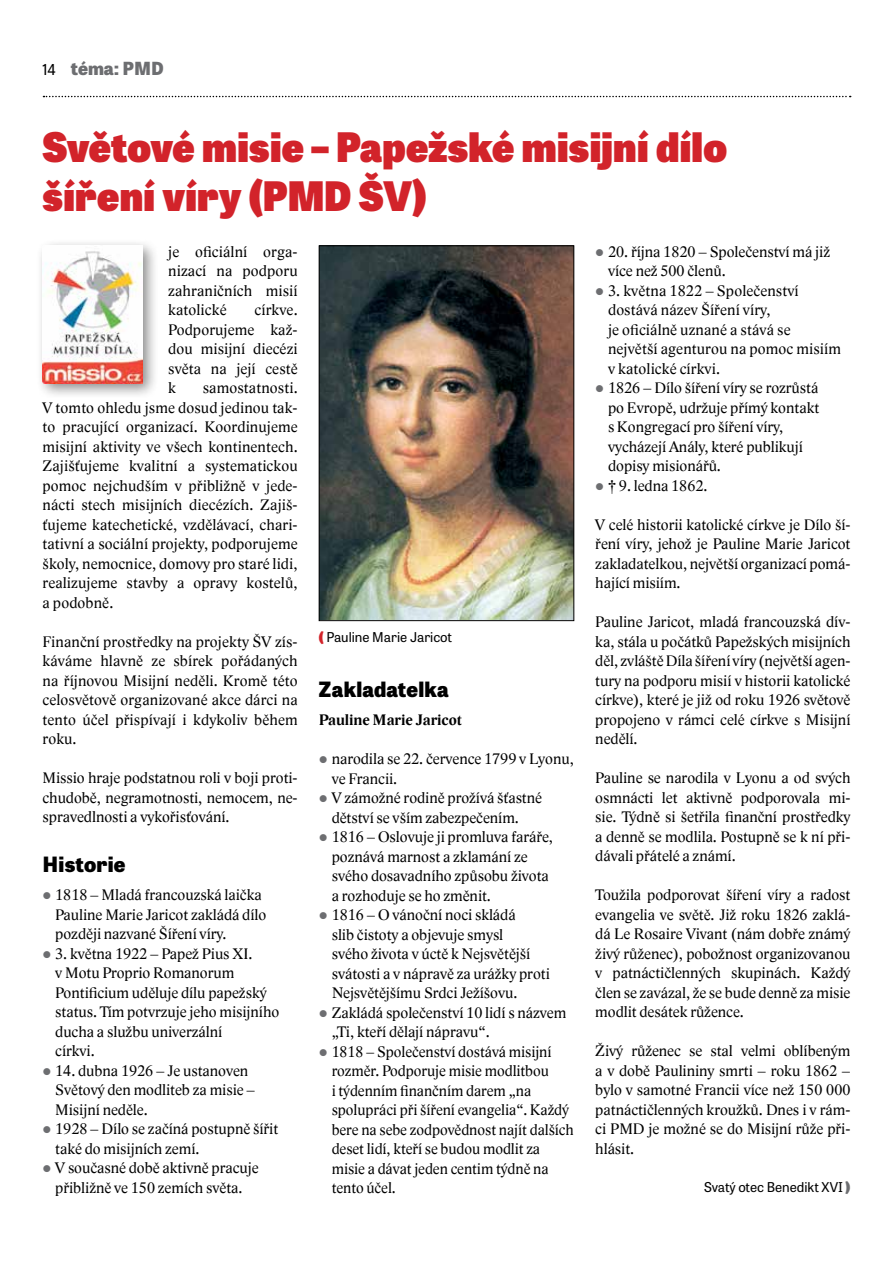
<style>
.page{position:relative;width:893px;height:1263px;background:#fff}
.page>*{position:absolute;margin:0;border:0;box-sizing:border-box;transform-origin:0 0}
.t1{font:800 40.5px/48.6px "Tablet Gothic";letter-spacing:.01em;color:#d2232a}
.t2{font:800 21px "Tablet Gothic";letter-spacing:.01em;color:#000}
.t3{font:800 18px "Tablet Gothic";color:#6d6e71}
.t4{font:15.75px/19.5px "Lido STFCE";color:#000}
.t5{font:700 15.75px "Lido STFCE";color:#000}
.t6{font:13.5px "Tablet Gothic";color:#000}
.s1{font-weight:400;font-size:15px;color:#000}
.s2{color:#6d6e71}
.s3{font-weight:800;color:#d2232a}
.s4{font-weight:800;color:#6d6e71}
</style>
<div class="page">
<svg style="left:43px;top:96px;width:808px;height:1px"></svg>
<img style="left:321px;top:248px;width:251px;height:371px">
<div style="left:319px;top:246px;width:255px;height:375px;border:1px solid #000"></div>
<div style="left:36px;top:238px;width:122px;height:161px;background:#000;opacity:.45"></div>
<img style="left:43px;top:246px;width:99px;height:137px">
<p class="t3" style="left:43px;top:55px;width:123px"><span class="s1">14</span> téma: PMD</p>
<h1 class="t1" style="left:43px;top:121px;width:686px">Světové misie – Papežské misijní dílo šíření víry (PMD ŠV)</h1>
<p class="t4" style="left:168px;top:242px;width:131px;text-align:justify">je oficiální orga&shy;nizací na podporu zahraničních misií katolické</p>
<p class="t4" style="left:168px;top:300px;width:131px;text-align:justify;text-indent:86px">církve.<br>Podporujeme kaž&shy;dou misijní diecézi světa na její cestě k</p>
<p class="t4" style="left:43px;top:378px;width:257px;text-align:justify;text-indent:160px">samostatnosti.<br>V tomto ohledu jsme dosud jedinou tak&shy;to pracující organizací. Koordinujeme misijní aktivity ve všech kontinentech.<br>Zajišťujeme kvalitní a systematickou pomoc nejchudším v přibližně v jede&shy;nácti stech misijních diecézích. Zajiš&shy;ťujeme katechetické, vzdělávací, chari&shy;tativní a sociální projekty, podporujeme školy, nemocnice, domovy pro staré lidi, realizujeme stavby a opravy kostelů, a podobně.</p>
<p class="t4" style="left:43px;top:632px;width:257px;text-align:justify">Finanční prostředky na projekty ŠV zís&shy;káváme hlavně ze sbírek pořádaných na říjnovou Misijní neděli. Kromě této celosvětově organizované akce dárci na tento účel přispívají i kdykoliv během roku.</p>
<p class="t4" style="left:43px;top:768px;width:257px;text-align:justify">Missio hraje podstatnou roli v boji proti&shy;chudobě, negramotnosti, nemocem, ne&shy;spravedlnosti a vykořisťování.</p>
<h2 class="t2" style="left:43px;top:849px;width:84px">Historie</h2>
<p class="t4" style="left:55px;top:885px;width:212px;text-indent:-13px"><span class="s2">●</span> 1818 – Mladá francouzská laička<br>Pauline Marie Jaricot zakládá dílo později nazvané Šíření víry.</p>
<p class="t4" style="left:55px;top:944px;width:225px;text-indent:-13px"><span class="s2">●</span> 3. května 1922 – Papež Pius XI.<br>v Motu Proprio Romanorum<br>Pontificium uděluje dílu papežský status. Tím potvrzuje jeho misijního ducha a službu univerzální<br>církvi.</p>
<p class="t4" style="left:55px;top:1061px;width:201px;text-indent:-13px"><span class="s2">●</span> 14. dubna 1926 – Je ustanoven<br>Světový den modliteb za misie –<br>Misijní neděle.</p>
<p class="t4" style="left:55px;top:1119px;width:224px;text-indent:-13px"><span class="s2">●</span> 1928 – Dílo se začíná postupně šířit také do misijních zemí.</p>
<p class="t4" style="left:43px;top:1158px;width:218px;text-align:center"><span class="s2">●</span> V současné době aktivně pracuje přibližně ve 150 zemích světa.</p>
<p class="t6" style="left:319px;top:628px;width:135px"><span class="s3">(</span> Pauline Marie Jaricot</p>
<h2 class="t2" style="left:319px;top:674px;width:131px">Zakladatelka</h2>
<p class="t5" style="left:319px;top:711px;width:145px">Pauline Marie Jaricot</p>
<p class="t4" style="left:332px;top:749px;width:244px;text-indent:-13px"><span class="s2">●</span> narodila se 22. července 1799 v Lyonu, ve Francii.</p>
<p class="t4" style="left:332px;top:788px;width:212px;text-indent:-13px"><span class="s2">●</span> V zámožné rodině prožívá šťastné dětství se vším zabezpečením.</p>
<p class="t4" style="left:332px;top:827px;width:223px;text-indent:-13px"><span class="s2">●</span> 1816 – Oslovuje ji promluva faráře, poznává marnost a zklamání ze svého dosavadního způsobu života a rozhoduje se ho změnit.</p>
<p class="t4" style="left:332px;top:905px;width:220px;text-indent:-13px"><span class="s2">●</span> 1816 – O vánoční noci skládá<br>slib čistoty a objevuje smysl<br>svého života v úctě k Nejsvětější svátosti a v nápravě za urážky proti<br>Nejsvětějšímu Srdci Ježíšovu.</p>
<p class="t4" style="left:332px;top:1003px;width:236px;text-indent:-13px"><span class="s2">●</span> Zakládá společenství 10 lidí s názvem „Ti, kteří dělají nápravu“.</p>
<p class="t4" style="left:332px;top:1042px;width:244px;text-indent:-13px"><span class="s2">●</span> 1818 – Společenství dostává misijní rozměr. Podporuje misie modlitbou<br>i týdenním finančním darem „na spolupráci při šíření evangelia“. Každý bere na sebe zodpovědnost najít dalších deset lidí, kteří se budou modlit za misie a dávat jeden centim týdně na tento účel.</p>
<p class="t4" style="left:608px;top:242px;width:223px;text-indent:-13px"><span class="s2">●</span> 20. října 1820 – Společenství má již více než 500 členů.</p>
<p class="t4" style="left:608px;top:281px;width:234px;text-indent:-13px"><span class="s2">●</span> 3. května 1822 – Společenství dostává název Šíření víry,<br>je oficiálně uznané a stává se největší agenturou na pomoc misiím v katolické církvi.</p>
<p class="t4" style="left:608px;top:378px;width:213px;text-indent:-13px"><span class="s2">●</span> 1826 – Dílo šíření víry se rozrůstá po Evropě, udržuje přímý kontakt s Kongregací pro šíření víry, vycházejí Anály, které publikují dopisy misionářů.</p>
<p class="t4" style="left:595px;top:476px;width:114px"><span class="s2">●</span> † 9. ledna 1862.</p>
<p class="t4" style="left:595px;top:515px;width:257px;text-align:justify">V celé historii katolické církve je Dílo ší&shy;ření víry, jehož je Pauline Marie Jaricot zakladatelkou, největší organizací pomá&shy;hající misiím.</p>
<p class="t4" style="left:595px;top:612px;width:257px;text-align:justify">Pauline Jaricot, mladá francouzská dív&shy;ka, stála u počátků Papežských misijních děl, zvláště Díla šíření víry (největší agen&shy;tury na podporu misií v historii katolické církve), které je již od roku 1926 světově propojeno v rámci celé církve s Misijní nedělí.</p>
<p class="t4" style="left:595px;top:768px;width:257px;text-align:justify">Pauline se narodila v Lyonu a od svých osmnácti let aktivně podporovala mi&shy;sie. Týdně si šetřila finanční prostředky a denně se modlila. Postupně se k ní při&shy;dávali přátelé a známí.</p>
<p class="t4" style="left:595px;top:885px;width:257px;text-align:justify">Toužila podporovat šíření víry a radost evangelia ve světě. Již roku 1826 zaklá&shy;dá Le Rosaire Vivant (nám dobře známý živý růženec), pobožnost organizovanou v patnáctičlenných skupinách. Každý člen se zavázal, že se bude denně za misie modlit desátek růžence.</p>
<p class="t4" style="left:595px;top:1041px;width:257px;text-align:justify">Živý růženec se stal velmi oblíbeným a v době Paulininy smrti – roku 1862 – bylo v samotné Francii více než 150 000 patnáctičlenných kroužků. Dnes i v rám&shy;ci PMD je možné se do Misijní růže při&shy;hlásit.</p>
<p class="t6" style="left:704px;top:1177px;width:148px">Svatý otec Benedikt XVI <span class="s4">)</span></p>
</div>
